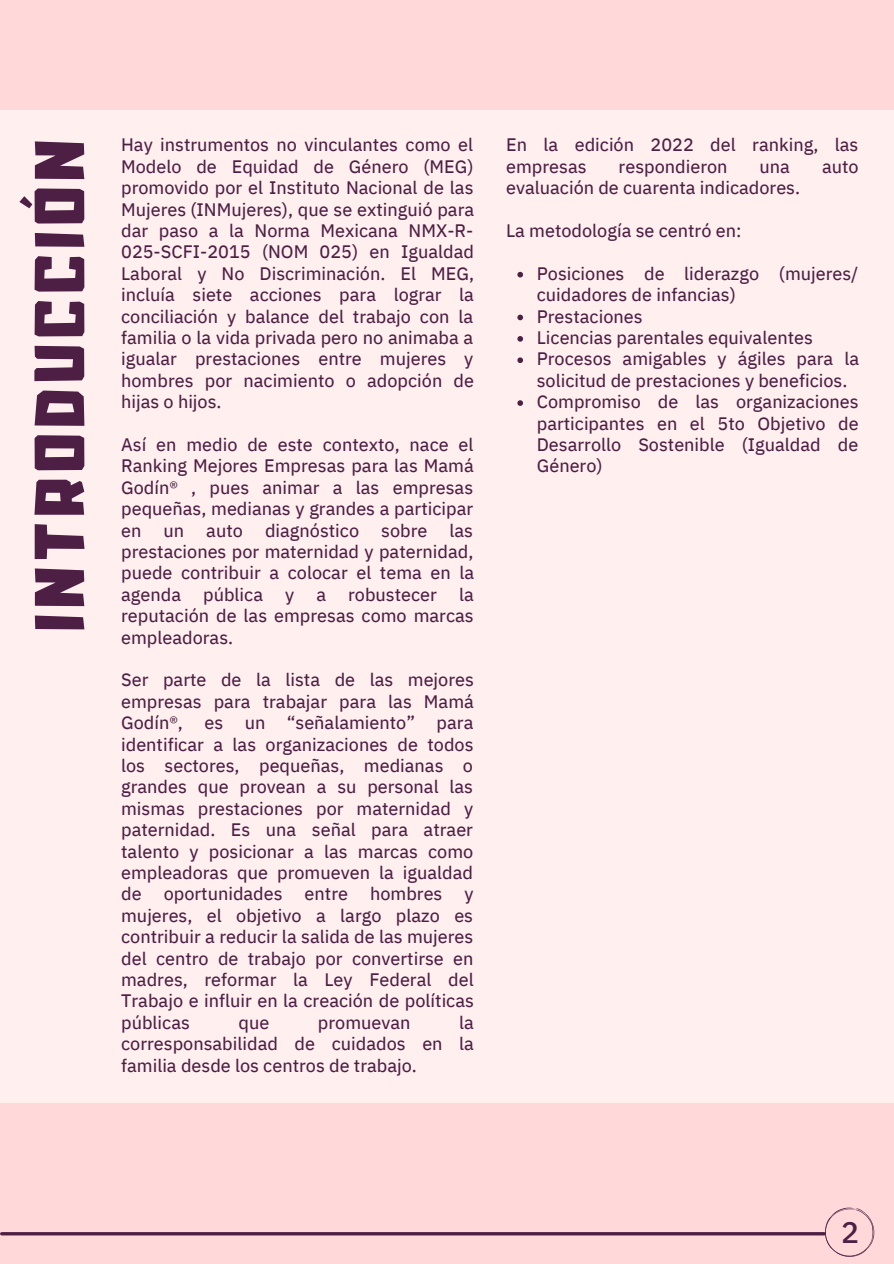
<style>
.page{position:relative;width:894px;height:1264px;background:#fff}
.page>*{position:absolute;margin:0;border:0;box-sizing:border-box;transform-origin:0 0}
.t1{font:62.1px "Adumu";letter-spacing:.11em;color:#4e1f44}
.t2{font:500 30px "IBM Plex Sans Hebrew";color:#4e1f44}
.t3{font:18px/21.5px "IBM Plex Sans Hebrew Text";color:#4e1f44;text-align:justify}
</style>
<div class="page">
<div style="left:0;top:0;width:893px;height:1263px;background:#ffd9d9"></div>
<div style="left:0;top:110px;width:893px;height:992px;background:#ffefef"></div>
<svg style="left:517px;top:272px;width:6px;height:5px"></svg>
<svg style="left:517px;top:314px;width:6px;height:6px"></svg>
<svg style="left:517px;top:336px;width:6px;height:6px"></svg>
<svg style="left:517px;top:357px;width:6px;height:6px"></svg>
<svg style="left:517px;top:400px;width:6px;height:6px"></svg>
<svg style="left:814px;top:1207px;width:61px;height:50px"></svg>
<svg style="left:2px;top:1231px;width:822px;height:4px;fill:#55264a"></svg>
<p class="t1" style="left:35px;top:630px;width:492px;rotate:-90deg">INTRODUCCIÓN</p>
<p class="t3" style="left:121px;top:134px;width:354px">Hay instrumentos no vinculantes como el Modelo de Equidad de Género (MEG) promovido por el Instituto Nacional de las Mujeres (INMujeres), que se extinguió para dar paso a la Norma Mexicana NMX-R-025-SCFI-2015 (NOM 025) en Igualdad Laboral y No Discriminación. El MEG, incluía siete acciones para lograr la conciliación y balance del trabajo con la familia o la vida privada pero no animaba a igualar prestaciones entre mujeres y hombres por nacimiento o adopción de hijas o hijos.</p>
<p class="t3" style="left:121px;top:433px;width:354px">Así en medio de este contexto, nace el Ranking Mejores Empresas para las Mamá Godín® , pues animar a las empresas pequeñas, medianas y grandes a participar en un auto diagnóstico sobre las prestaciones por maternidad y paternidad, puede contribuir a colocar el tema en la agenda pública y a robustecer la reputación de las empresas como marcas empleadoras.</p>
<p class="t3" style="left:121px;top:669px;width:354px">Ser parte de la lista de las mejores empresas para trabajar para las Mamá Godín®, es un “señalamiento” para identificar a las organizaciones de todos los sectores, pequeñas, medianas o grandes que provean a su personal las mismas prestaciones por maternidad y paternidad. Es una señal para atraer talento y posicionar a las marcas como empleadoras que promueven la igualdad de oportunidades entre hombres y mujeres, el objetivo a largo plazo es contribuir a reducir la salida de las mujeres del centro de trabajo por convertirse en madres, reformar la Ley Federal del Trabajo e influir en la creación de políticas públicas</p>
<p class="t3" style="left:121px;top:1011px;width:354px;text-indent:338px">la corresponsabilidad de cuidados en la familia desde los centros de trabajo.</p>
<p class="t3" style="left:238px;top:1011px;width:32px">que</p>
<p class="t3" style="left:318px;top:1011px;width:94px">promuevan</p>
<p class="t3" style="left:506px;top:134px;width:354px">En la edición 2022 del ranking, las empresas</p>
<p class="t3" style="left:618px;top:155px;width:110px">respondieron</p>
<p class="t3" style="left:759px;top:155px;width:32px">una</p>
<p class="t3" style="left:821px;top:155px;width:38px">auto</p>
<p class="t3" style="left:506px;top:177px;width:295px">evaluación de cuarenta indicadores.</p>
<p class="t3" style="left:506px;top:219px;width:237px">La metodología se centró en:</p>
<p class="t3" style="left:536px;top:262px;width:323px">Posiciones de liderazgo (mujeres/ cuidadores de infancias)</p>
<p class="t3" style="left:536px;top:305px;width:107px">Prestaciones</p>
<p class="t3" style="left:536px;top:326px;width:277px">Licencias parentales equivalentes</p>
<p class="t3" style="left:536px;top:348px;width:324px">Procesos amigables y ágiles para la solicitud de prestaciones y beneficios.</p>
<p class="t3" style="left:536px;top:390px;width:323px">Compromiso de las organizaciones participantes en el 5to Objetivo de Desarrollo Sostenible (Igualdad de Género)</p>
<p class="t2" style="left:840px;top:1212px;width:20px">2</p>
</div>
